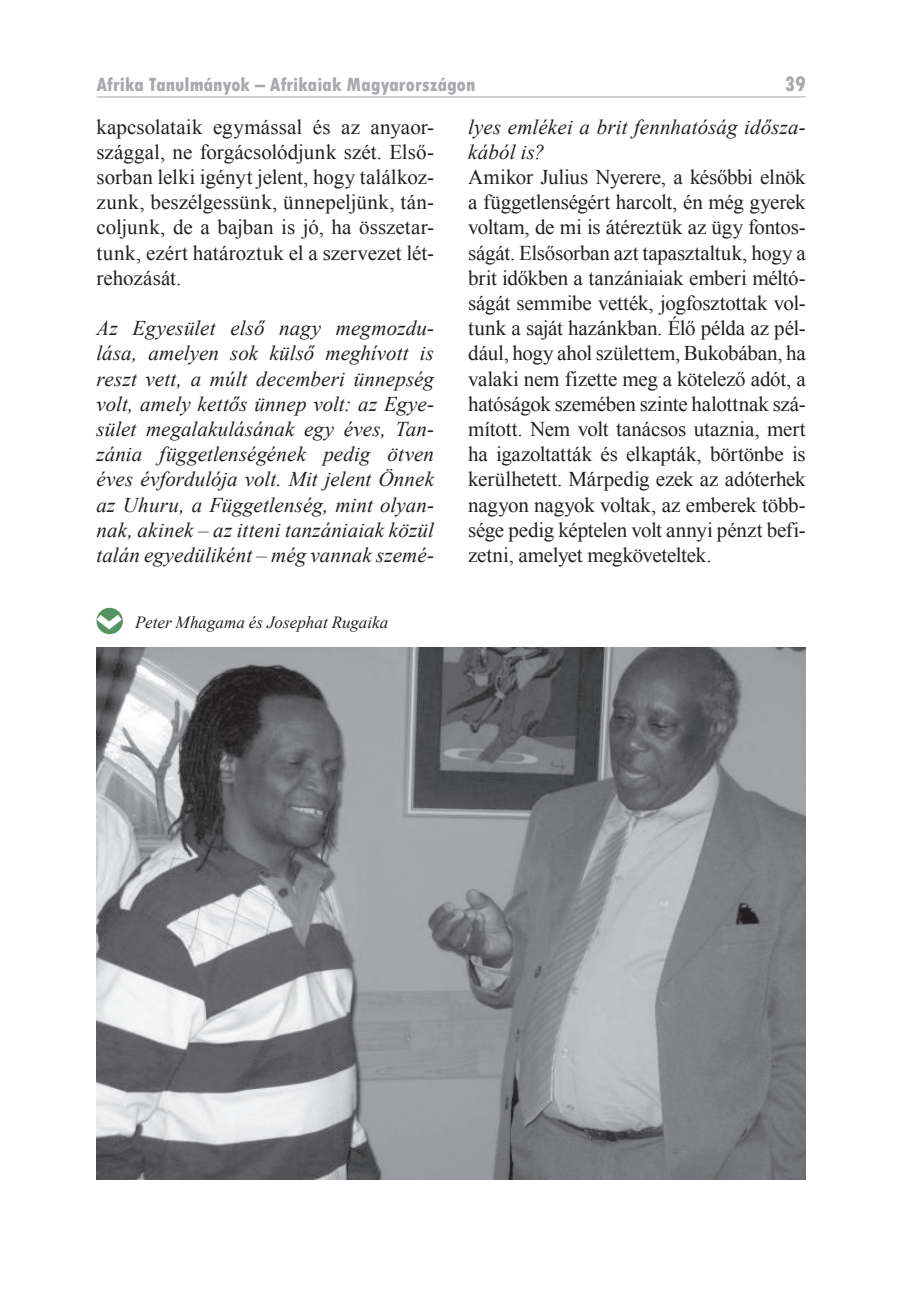
<style>
.page{position:relative;width:908px;height:1304px;background:#fff}
.page>*{position:absolute;margin:0;border:0;box-sizing:border-box;transform-origin:0 0}
.t1{font:40px "Meta Black CE Caps";color:#fff}
.t2{font:800 condensed 22px "Tw Cen";color:#a8a9ad}
.t3{font:21px/25.2px "Times New Roman";color:#231f20;text-align:justify}
.t4{font:italic 21px/25.2px "Times New Roman";letter-spacing:.005em;color:#231f20;text-align:justify}
.t5{font:800 condensed 20px "Tw Cen";letter-spacing:.005em;color:#a8a9ad}
.t6{font:italic 17px "Times New Roman";color:#231f20}
</style>
<div class="page">
<hr style="left:96px;top:97px;width:709px;height:1px;background:#a8a9ad">
<img style="left:96px;top:648px;width:709px;height:531px">
<div style="left:96px;top:608px;width:27px;height:26px;background:#549364;border-radius:50%"></div>
<p class="t5" style="left:96px;top:73px;width:380px">Afrika Tanulmányok – Afrikaiak Magyarországon</p>
<p class="t2" style="left:784px;top:71px;width:23px">39</p>
<p class="t3" style="left:96px;top:114px;width:339px">kapcsolataik egymással és az anyaor&shy;szággal, ne forgácsolódjunk szét. Első&shy;sorban lelki igényt jelent, hogy találkoz&shy;zunk, beszélgessünk, ünnepeljünk, tán&shy;coljunk, de a bajban is jó, ha összetar&shy;tunk, ezért határoztuk el a szervezet lét&shy;rehozását.</p>
<p class="t4" style="left:96px;top:315px;width:339px">Az Egyesület első nagy megmozdu&shy;lása, amelyen sok külső meghívott is reszt vett, a múlt decemberi ünnepség volt, amely kettős ünnep volt: az Egye&shy;sület megalakulásának egy éves, Tan&shy;zánia függetlenségének pedig ötven éves évfordulója volt. Mit jelent Önnek az Uhuru, a Függetlenség, mint olyan&shy;nak, akinek – az itteni tanzániaiak közül talán egyedüliként – még vannak szemé-</p>
<p class="t4" style="left:468px;top:114px;width:339px">lyes emlékei a brit fennhatóság idősza&shy;kából is?</p>
<p class="t3" style="left:468px;top:164px;width:339px">Amikor Julius Nyerere, a későbbi elnök a függetlenségért harcolt, én még gyerek voltam, de mi is átéreztük az ügy fontos&shy;ságát. Elsősorban azt tapasztaltuk, hogy a brit időkben a tanzániaiak emberi méltó&shy;ságát semmibe vették, jogfosztottak vol&shy;tunk a saját hazánkban. Élő példa az pél&shy;dául, hogy ahol születtem, Bukobában, ha valaki nem fizette meg a kötelező adót, a hatóságok szemében szinte halottnak szá&shy;mított. Nem volt tanácsos utaznia, mert ha igazoltatták és elkapták, börtönbe is kerülhetett. Márpedig ezek az adóterhek nagyon nagyok voltak, az emberek több&shy;sége pedig képtelen volt annyi pénzt befi&shy;zetni, amelyet megköveteltek.</p>
<h1 class="t1" style="left:83px;top:631px;width:19px;rotate:-90deg">&lt;</h1>
<p class="t6" style="left:135px;top:611px;width:255px">Peter Mhagama és Josephat Rugaika</p>
</div>
